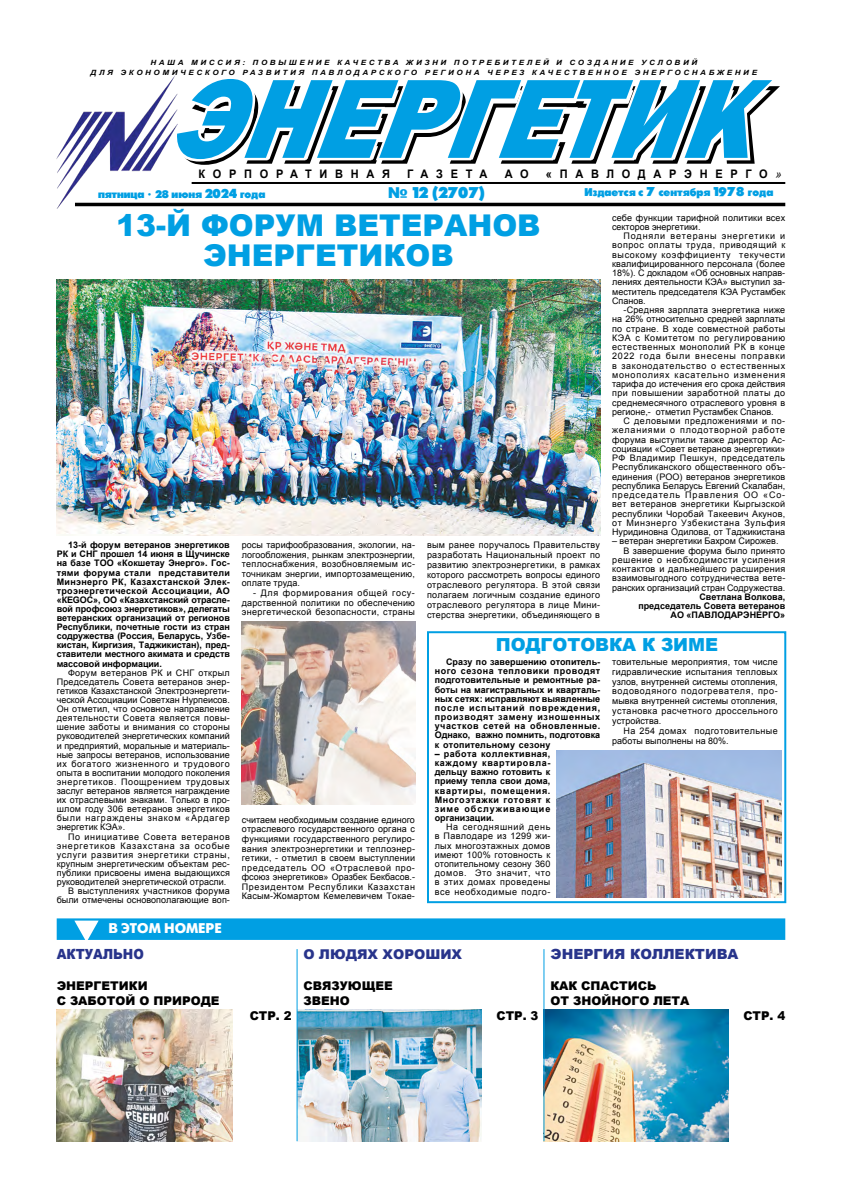
<style>
.page{position:relative;width:842px;height:1191px;background:#fff}
.page>*{position:absolute;margin:0;border:0;box-sizing:border-box;transform-origin:0 0}
.t1{font:italic 800 116.6px "Franklin Gothic";color:#009fe3;scale:.9 1}
.t2{font:900 30px/30px "Arial";color:#009fe3;text-align:center}
.t3{font:900 18px "Arial";letter-spacing:-.005em;color:#009fe3}
.t4{font:17px "Futura Press Press";letter-spacing:-.02em;color:#009fe3}
.t5{font:900 14px "Arial";color:#28348b}
.t6{font:700 14px "Futuris C";color:#fff}
.t7{font:900 14px "Arial";color:#28348b;scale:.9 1}
.t8{font:900 13.5px "Arial";color:#28348b}
.t9{font:900 12.1px "Arial";color:#000}
.t10{font:900 12px/15px "Arial";color:#000}
.t11{font:12px "Futura Press Press";color:#009fe3}
.t12{font:700 11.8px "Arial";letter-spacing:.7em;color:#000;scale:.93 1}
.t13{font:9px/9.2px "Arial";letter-spacing:.015em;color:#000;text-align:justify}
.t14{font:700 9px/9.2px "Arial";color:#000;text-align:justify}
.t15{font:9px "Arial";letter-spacing:.065em;color:#000}
.t16{font:9px/9.8px "Arial";letter-spacing:.04em;color:#000}
.t17{font:9px "Arial";letter-spacing:.035em;color:#000}
.t18{font:9px "Arial";letter-spacing:.06em;color:#000}
.t19{font:9px "Arial";letter-spacing:.09em;color:#000}
.t20{font:italic 700 7.2px/10px "Arial";letter-spacing:.33em;color:#000;text-align:center;scale:1.11 1}
.s1{font-weight:400;font-style:italic}
.s2{font-family:"Arial";font-weight:900;font-size:15px}
.s3{font-size:14px}
</style>
<div class="page">
<img style="left:298px;top:1009px;width:184px;height:132px">
<img style="left:545px;top:1009px;width:184px;height:132px">
<div style="left:57px;top:918px;width:728px;height:22px;background:#009fe3"></div>
<svg style="left:74px;top:920px;width:25px;height:20px"></svg>
<hr style="left:297px;top:949px;width:1px;height:192px;background:#009fe3">
<img style="left:57px;top:1009px;width:175px;height:132px">
<hr style="left:544px;top:949px;width:1px;height:192px;background:#009fe3">
<svg style="left:179px;top:85px;width:607px;height:99px"></svg>
<hr style="left:192px;top:182px;width:593px;height:2px;background:#000">
<hr style="left:75px;top:203px;width:710px;height:3px;background:#000">
<img style="left:56px;top:75px;width:122px;height:134px">
<img style="left:57px;top:279px;width:543px;height:257px">
<img style="left:242px;top:621px;width:173px;height:183px">
<img style="left:556px;top:750px;width:225px;height:147px">
<div style="left:427px;top:631px;width:359px;height:272px;border:2px solid #009fe3"></div>
<p class="t20" style="left:91px;top:58px;width:602px">НАША МИССИЯ: ПОВЫШЕНИЕ КАЧЕСТВА ЖИЗНИ ПОТРЕБИТЕЛЕЙ И СОЗДАНИЕ УСЛОВИЙ<br>ДЛЯ ЭКОНОМИЧЕСКОГО РАЗВИТИЯ ПАВЛОДАРСКОГО РЕГИОНА ЧЕРЕЗ КАЧЕСТВЕННОЕ ЭНЕРГОСНАБЖЕНИЕ</p>
<h1 class="t1" style="left:167px;top:43px;width:708px">ЭНЕРГЕТИК</h1>
<h3 class="t12" style="left:198px;top:166px;width:208px">КОРПОРАТИВНАЯ</h3>
<h3 class="t12" style="left:407px;top:166px;width:88px">ГАЗЕТА</h3>
<h3 class="t12" style="left:505px;top:166px;width:27px">А О</h3>
<h3 class="t12" style="left:546px;top:166px;width:255px">«ПАВЛОДАРЭНЕРГО<span class="s1">»</span></h3>
<h3 class="t4" style="left:388px;top:183px;width:98px"><span class="s2">№</span> 12 (2707)</h3>
<h3 class="t11" style="left:585px;top:185px;width:190px">Издается с <span class="s3">7</span> сентября <span class="s3">1978</span> года</h3>
<h3 class="t11" style="left:98px;top:187px;width:169px">пятница • 28 июня <span class="s3">2024</span> года</h3>
<h2 class="t2" style="left:116px;top:209px;width:426px">13-Й ФОРУМ ВЕТЕРАНОВ<br>ЭНЕРГЕТИКОВ</h2>
<p class="t13" style="left:612px;top:213px;width:175px">себе функции тарифной политики всех секторов энергетики.</p>
<p class="t13" style="left:612px;top:231px;width:175px;text-indent:11px">Подняли ветераны энергетики и вопрос оплаты труда, приводящий к высокому коэффициенту текучести квалифицированного персонала (более 18%). С докладом «Об основных направ&shy;лениях деятельности КЭА» выступил за&shy;меститель председателя КЭА Рустамбек Спанов.</p>
<p class="t13" style="left:612px;top:305px;width:175px;text-indent:11px">-Средняя зарплата энергетика ниже на 26% относительно средней зарплаты по стране. В ходе совместной работы КЭА с Комитетом по регулированию естественных монополий РК в конце 2022 года были внесены поправки в законодательство о естественных монополиях касательно изменения тарифа до истечения его срока действия при повышении заработной платы до среднемесячного отраслевого уровня в регионе,- отметил Рустамбек Спанов.</p>
<p class="t13" style="left:612px;top:416px;width:175px;text-indent:11px">С деловыми предложениями и по&shy;желаниями о плодотворной работе форума выступили также директор Ас&shy;социации «Совет ветеранов энергетики» РФ Владимир Пешкун, председатель Республиканского общественного объ&shy;единения (РОО) ветеранов энергетиков республика Беларусь Евгений Скалабан, председатель Правления ОО «Со&shy;вет ветеранов энергетики Кыргызской республики Чоробай Такеевич Акунов, от Минэнерго Узбекистана Зульфия Нуридиновна Одилова, от Таджикистана</p>
<p class="t13" style="left:612px;top:536px;width:168px">– ветеран энергетики Бахром Сирожев.</p>
<p class="t13" style="left:623px;top:546px;width:163px">В завершение форума было принято</p>
<p class="t18" style="left:612px;top:554px;width:175px">решение о необходимости усиления</p>
<p class="t17" style="left:612px;top:563px;width:175px">контактов и дальнейшего расширения</p>
<p class="t13" style="left:612px;top:573px;width:175px">взаимовыгодного сотрудничества вете-</p>
<p class="t13" style="left:612px;top:583px;width:175px">ранских организаций стран Содружества.</p>
<p class="t14" style="left:638px;top:592px;width:148px;text-align:right">Светлана Волкова, председатель Совета ветеранов<br>АО «ПАВЛОДАРЭНЕРГО»</p>
<p class="t13" style="left:242px;top:540px;width:175px;line-height:9.6px">росы тарифообразования, экологии, на&shy;логообложения, рынкам электроэнергии, теплоснабжения, возобновляемым ис&shy;точникам энергии, импортозамещению, оплате труда.</p>
<p class="t13" style="left:242px;top:588px;width:175px;line-height:9.6px;text-indent:11px">- Для формирования общей госу&shy;дарственной политики по обеспечению энергетической безопасности, страны</p>
<p class="t14" style="left:57px;top:541px;width:175px;text-indent:11px">13-й форум ветеранов энергетиков РК и СНГ прошел 14 июня в Щучинске на базе ТОО «Кокшетау Энерго». Гос&shy;тями форума стали представители Минэнерго РК, Казахстанской Элек&shy;троэнергетической Ассоциации, АО «КЕGOC», ОО «Казахстанский отрасле&shy;вой профсоюз энергетиков», делегаты ветеранских организаций от регионов Республики, почетные гости из стран содружества (Россия, Беларусь, Узбе&shy;кистан, Киргизия, Таджикистан), пред&shy;ставители местного акимата и средств массовой информации.</p>
<p class="t13" style="left:57px;top:668px;width:175px;text-indent:11px">Форум ветеранов РК и СНГ открыл Председатель Совета ветеранов энер&shy;гетиков Казахстанской Электроэнергети&shy;ческой Ассоциации Советхан Нурпеисов.<br>Он отметил, что основное направление деятельности Совета является повы&shy;шение заботы и внимания со стороны руководителей энергетических компаний и предприятий, моральные и материаль&shy;ные запросы ветеранов, использование их богатого жизненного и трудового опыта в воспитании молодого поколения энергетиков. Поощрением трудовых заслуг ветеранов является награждение их отраслевыми знаками. Только в про&shy;шлом году 306 ветеранов энергетиков были награждены знаком «Ардагер энергетик КЭА».</p>
<p class="t15" style="left:68px;top:830px;width:163px">По инициативе Совета ветеранов</p>
<p class="t19" style="left:57px;top:839px;width:175px">энергетиков Казахстана за особые</p>
<p class="t15" style="left:57px;top:848px;width:175px">услуги развития энергетики страны,</p>
<p class="t13" style="left:57px;top:859px;width:175px">крупным энергетическим объектам рес-</p>
<p class="t13" style="left:57px;top:868px;width:175px">публики присвоены имена выдающихся</p>
<p class="t13" style="left:57px;top:877px;width:171px">руководителей энергетической отрасли.</p>
<p class="t13" style="left:68px;top:886px;width:163px">В выступлениях участников форума</p>
<p class="t13" style="left:57px;top:895px;width:175px">были отмечены основополагающие воп-</p>
<p class="t13" style="left:427px;top:540px;width:175px;line-height:10px">вым ранее поручалось Правительству разработать Национальный проект по развитию электроэнергетики, в рамках которого рассмотреть вопросы единого отраслевого регулятора. В этой связи полагаем логичным создание единого отраслевого регулятора в лице Мини&shy;стерства энергетики, объединяющего в</p>
<h3 class="t3" style="left:496px;top:631px;width:224px">ПОДГОТОВКА К ЗИМЕ</h3>
<p class="t14" style="left:435px;top:657px;width:167px;text-indent:11px">Сразу по завершению отопитель&shy;ного сезона тепловики проводят подготовительные и ремонтные ра&shy;боты на магистральных и кварталь&shy;ных сетях: исправляют выявленные после испытаний повреждения, производят замену изношенных участков сетей на обновленные.<br>Однако, важно помнить, подготовка к отопительному сезону</p>
<p class="t14" style="left:435px;top:749px;width:117px">– работа коллективная, каждому квартировла&shy;дельцу важно готовить к приему тепла свои дома, квартиры, помещения.<br>Многоэтажки готовят к зиме обслуживающие организации.</p>
<p class="t13" style="left:435px;top:822px;width:117px;text-indent:11px">На сегодняшний день в Павлодаре из 1299 жи&shy;лых многоэтажных домов имеют 100% готовность к отопительному сезону 360 домов. Это значит, что в этих домах проведены все необходимые подго-</p>
<p class="t13" style="left:612px;top:657px;width:167px;line-height:9.8px">товительные мероприятия, том числе гидравлические испытания тепловых узлов, внутренней системы отопления, водоводяного подогревателя, про&shy;мывка внутренней системы отопления, установка расчетного дроссельного устройства.</p>
<p class="t16" style="left:612px;top:726px;width:167px;text-indent:11px">На 254 домах подготовительные работы выполнены на 80%.</p>
<p class="t13" style="left:242px;top:815px;width:175px;line-height:9.6px">считаем необходимым создание единого отраслевого государственного органа с функциями государственного регулиро&shy;вания электроэнергетики и теплоэнер&shy;гетики, - отметил в своем выступлении председатель ОО «Отраслевой про&shy;фсоюз энергетиков» Оразбек Бекбасов.- Президентом Республики Казахстан Касым-Жомартом Кемелевичем Токае-</p>
<h3 class="t6" style="left:109px;top:920px;width:115px">В ЭТОМ НОМЕРЕ</h3>
<h3 class="t7" style="left:57px;top:944px;width:98px">АКТУАЛЬНО</h3>
<h3 class="t8" style="left:304px;top:944px;width:160px">О ЛЮДЯХ ХОРОШИХ</h3>
<h3 class="t5" style="left:551px;top:944px;width:189px">ЭНЕРГИЯ КОЛЛЕКТИВА</h3>
<h3 class="t10" style="left:304px;top:977px;width:91px">СВЯЗУЮЩЕЕ<br>ЗВЕНО</h3>
<h3 class="t9" style="left:496px;top:1006px;width:43px">СТР. 3</h3>
<h3 class="t10" style="left:57px;top:977px;width:164px">ЭНЕРГЕТИКИ<br>С ЗАБОТОЙ О ПРИРОДЕ</h3>
<h3 class="t10" style="left:550px;top:977px;width:141px">КАК СПАСТИСЬ<br>ОТ ЗНОЙНОГО ЛЕТА</h3>
<h3 class="t9" style="left:250px;top:1006px;width:43px">СТР. 2</h3>
<h3 class="t9" style="left:743px;top:1006px;width:43px">СТР. 4</h3>
</div>
